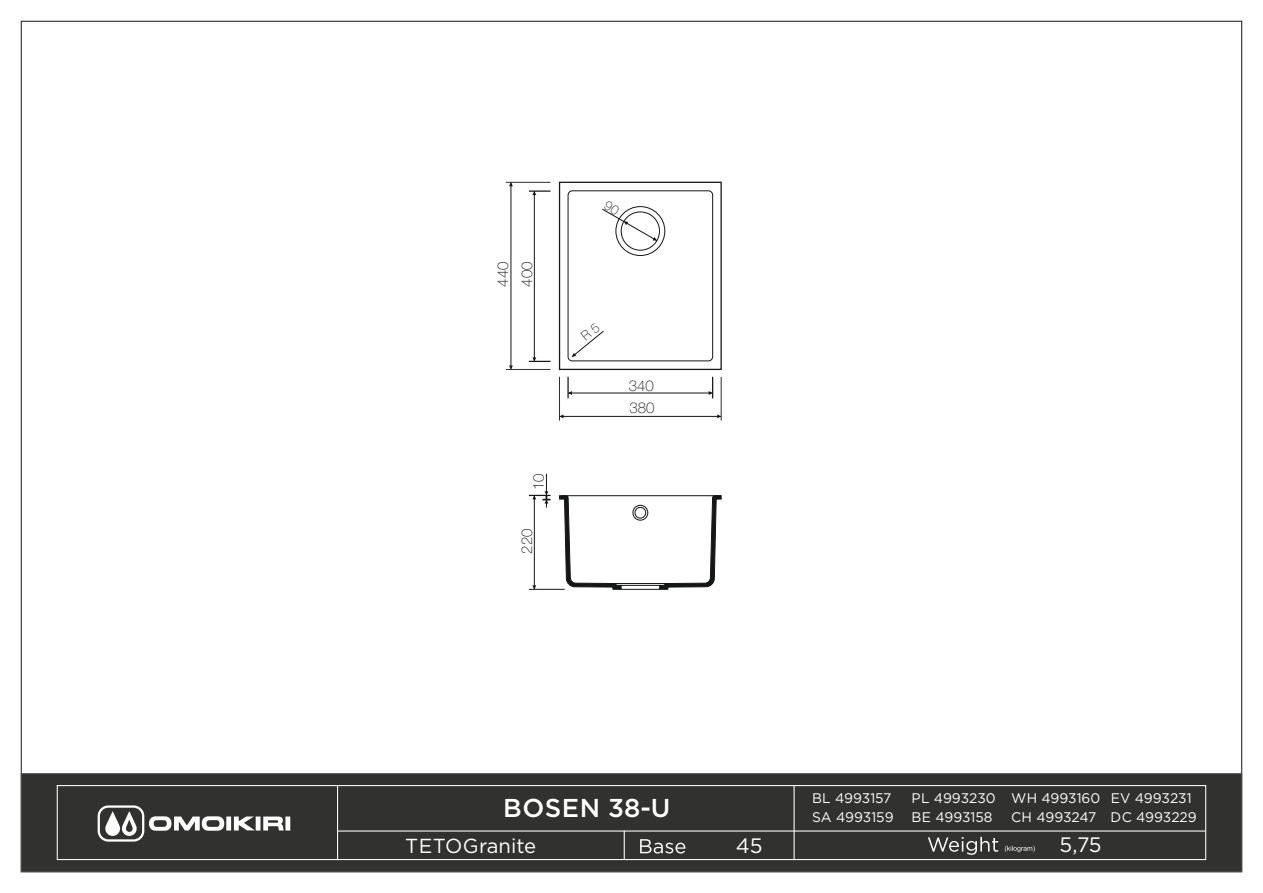
<style>
.page{position:relative;width:1263px;height:893px;background:#fff}
.page>*{position:absolute;margin:0;border:0;box-sizing:border-box;transform-origin:0 0}
.t1{font:500 25.8px "Gotham Pro";letter-spacing:.02em;color:#fff}
.t2{font:20.85px "Gotham Pro";color:#fff}
.t3{font:20.25px "Gotham Pro";color:#fff}
.t4{font:100 15px/24px "Helvetica Neue Cyr";color:#151616}
.t5{font:13.95px "Gotham Pro";color:#fff}
</style>
<div class="page">
<div style="left:21px;top:773px;width:1221px;height:99px;background:#313130"></div>
<hr style="left:338px;top:830px;width:868px;height:1px;background:#fff">
<hr style="left:337px;top:786px;width:1px;height:73px;background:#fff">
<svg style="left:98px;top:805px;width:192px;height:37px"></svg>
<svg style="left:624px;top:831px;width:1px;height:27px"></svg>
<svg style="left:640px;top:839px;width:45px;height:14px"></svg>
<svg style="left:928px;top:837px;width:70px;height:18px"></svg>
<svg style="left:1005px;top:846px;width:30px;height:6px"></svg>
<div style="left:57px;top:785px;width:1149px;height:75px;border:1px solid #fff"></div>
<hr style="left:793px;top:786px;width:2px;height:73px;background:#fff">
<svg style="left:559px;top:495px;width:162px;height:95px"></svg>
<hr style="left:562px;top:495px;width:159px;height:1px;background:#151616">
<div style="left:621px;top:585px;width:39px;height:4px;border:1px solid #151616"></div>
<hr style="left:615px;top:583px;width:56px;height:1px;background:#151616">
<div style="left:633px;top:505px;width:15px;height:15px;border:1px solid #151616;border-radius:50%"></div>
<div style="left:635px;top:507px;width:11px;height:11px;border:1px solid #151616;border-radius:50%"></div>
<hr style="left:534px;top:191px;width:1px;height:170px;background:#151616">
<svg style="left:529px;top:191px;width:21px;height:4px"></svg>
<svg style="left:529px;top:357px;width:21px;height:5px"></svg>
<hr style="left:511px;top:182px;width:1px;height:187px;background:#151616">
<svg style="left:509px;top:365px;width:4px;height:4px"></svg>
<hr style="left:506px;top:182px;width:44px;height:1px;background:#151616">
<hr style="left:506px;top:369px;width:44px;height:1px;background:#151616">
<hr style="left:529px;top:589px;width:36px;height:1px;background:#151616">
<hr style="left:534px;top:495px;width:1px;height:94px;background:#151616">
<svg style="left:532px;top:585px;width:4px;height:4px"></svg>
<svg style="left:529px;top:474px;width:21px;height:34px"></svg>
<hr style="left:568px;top:393px;width:145px;height:1px;background:#151616">
<svg style="left:568px;top:377px;width:4px;height:21px"></svg>
<svg style="left:709px;top:377px;width:4px;height:21px"></svg>
<hr style="left:559px;top:416px;width:162px;height:1px;background:#151616">
<hr style="left:559px;top:377px;width:1px;height:43px;background:#151616">
<hr style="left:721px;top:377px;width:1px;height:43px;background:#151616">
<div style="left:559px;top:182px;width:163px;height:188px;border:1px solid #151616"></div>
<div style="left:568px;top:191px;width:145px;height:170px;border:1px solid #151616;border-radius:4px"></div>
<div style="left:616px;top:206px;width:49px;height:50px;border:1px solid #151616;border-radius:50%"></div>
<div style="left:621px;top:211px;width:39px;height:40px;border:1px solid #151616;border-radius:50%"></div>
<svg style="left:602px;top:206px;width:55px;height:35px"></svg>
<svg style="left:571px;top:330px;width:33px;height:27px"></svg>
<p class="t4" style="left:492px;top:287px;width:27px;rotate:-90deg">440<br>400</p>
<p class="t4" style="left:528px;top:490px;width:18px;rotate:-90deg">10</p>
<p class="t4" style="left:516px;top:554px;width:27px;rotate:-90deg">220</p>
<p class="t4" style="left:629px;top:376px;width:27px;line-height:22.2px">340<br>380</p>
<h1 class="t1" style="left:503px;top:798px;width:169px">BOSEN 38-U</h1>
<p class="t5" style="left:812px;top:792px;width:81px">BL 4993157</p>
<p class="t5" style="left:911px;top:792px;width:282px">PL 4993230 WH 4993160 EV 4993231</p>
<p class="t5" style="left:812px;top:812px;width:83px">SA 4993159</p>
<p class="t5" style="left:911px;top:812px;width:83px">BE 4993158</p>
<p class="t5" style="left:1011px;top:812px;width:187px">CH 4993247 DC 4993229</p>
<h3 class="t3" style="left:405px;top:838px;width:133px">TETOGranite</h3>
<h2 class="t2" style="left:736px;top:837px;width:28px">45</h2>
<h2 class="t2" style="left:1059px;top:837px;width:44px">5,75</h2>
</div>
